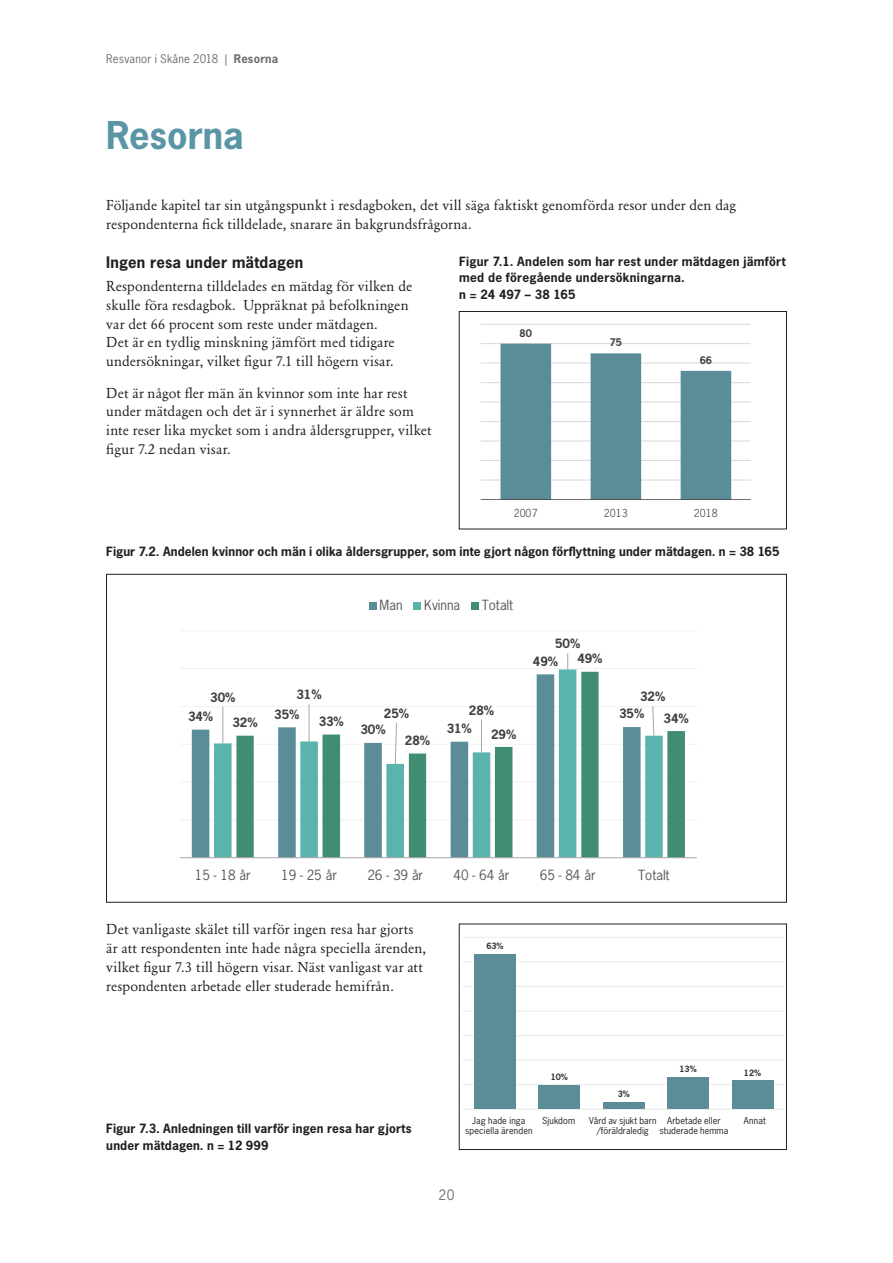
<style>
.page{position:relative;width:893px;height:1263px;background:#fff}
.page>*{position:absolute;margin:0;border:0;box-sizing:border-box;transform-origin:0 0}
.Rubrik_1{font:700 36px "News Gothic Std";color:#5995a5}
.Rubrik_3{font:700 15px "News Gothic Std";letter-spacing:.015em;color:#231f20}
.Brödtext{font:14.25px/18.8px "Garamond Berth BQ";letter-spacing:.01em;color:#231f20}
.t1{font:13.5px "News Gothic Std";color:#6c6d70}
.t2{font:13.2px "News Gothic Std";letter-spacing:-.005em;color:#595959}
.t3{font:700 12.15px "News Gothic Std";letter-spacing:-.005em;color:#404040}
.Diagramrubrik{font:700 12px/16.5px "News Gothic Std";letter-spacing:.015em;color:#231f20}
.Diagramrubrik-2{font:700 12px "News Gothic Std";letter-spacing:-.005em;color:#231f20}
.t4{font:11.25px "News Gothic Std";letter-spacing:.02em;color:#6c6d70}
.t5{font:10.35px "News Gothic Std";letter-spacing:-.01em;color:#595959}
.t6{font:700 9.9px "News Gothic Std";color:#404040}
.Diagramrubrik-3{font:9px/10.5px "News Gothic Std";letter-spacing:.01em;color:#231f20;text-align:center}
.t7{font:700 8.25px "News Gothic Std";color:rgb(0 0 0/.8)}
.t8{font:6.9px/8.7px "News Gothic Std";letter-spacing:-.005em;color:rgb(0 0 0/.8);text-align:center}
.s1{font-weight:700}
.s2{font-family:"Arial"}
</style>
<div class="page">
<hr style="left:481px;top:480px;width:270px;height:1px;background:#e9e9e9">
<hr style="left:481px;top:460px;width:270px;height:1px;background:#dadada">
<hr style="left:481px;top:441px;width:270px;height:1px;background:#e9e9e9">
<hr style="left:481px;top:421px;width:270px;height:1px;background:#ddd">
<hr style="left:481px;top:402px;width:270px;height:1px;background:#e9e9e9">
<hr style="left:481px;top:382px;width:270px;height:1px;background:#ddd">
<hr style="left:481px;top:363px;width:270px;height:1px;background:#e9e9e9">
<hr style="left:481px;top:343px;width:270px;height:1px;background:#000;opacity:.16">
<hr style="left:481px;top:324px;width:270px;height:1px;background:#e4e4e4">
<svg style="left:501px;top:344px;width:230px;height:155px"></svg>
<hr style="left:481px;top:499px;width:270px;height:1px;background:#000;opacity:.58">
<div style="left:459px;top:311px;width:328px;height:218px;border:1px solid #231f20"></div>
<hr style="left:463px;top:1084px;width:322px;height:1px;background:#ededed">
<hr style="left:463px;top:1060px;width:322px;height:1px;background:#f3f3f3">
<hr style="left:463px;top:1035px;width:322px;height:1px;background:#ededed">
<hr style="left:463px;top:1011px;width:322px;height:1px;background:#f6f6f6">
<hr style="left:463px;top:986px;width:322px;height:1px;background:#ececec">
<hr style="left:463px;top:961px;width:322px;height:1px;background:#f2f2f2">
<hr style="left:463px;top:937px;width:322px;height:1px;background:#efefef">
<div style="left:474px;top:954px;width:42px;height:155px;background:#5a8d97"></div>
<div style="left:539px;top:1085px;width:41px;height:24px;background:#5a8d97"></div>
<div style="left:603px;top:1102px;width:41px;height:7px;background:#5a8d97"></div>
<div style="left:667px;top:1077px;width:42px;height:32px;background:#5a8d97"></div>
<div style="left:732px;top:1081px;width:41px;height:28px;background:#5a8d97"></div>
<hr style="left:463px;top:1109px;width:322px;height:1px;background:#ededed">
<div style="left:459px;top:924px;width:328px;height:226px;border:1px solid #231f20"></div>
<hr style="left:180px;top:820px;width:517px;height:1px;background:#f2f2f2">
<hr style="left:180px;top:782px;width:517px;height:1px;background:#f2f2f2">
<hr style="left:180px;top:744px;width:517px;height:1px;background:#f2f2f2">
<hr style="left:180px;top:706px;width:517px;height:1px;background:#f2f2f2">
<hr style="left:180px;top:668px;width:517px;height:1px;background:#f2f2f2">
<hr style="left:180px;top:631px;width:517px;height:1px;background:#f2f2f2">
<div style="left:192px;top:729px;width:18px;height:128px;background:#5a8d97"></div>
<svg style="left:214px;top:669px;width:385px;height:188px"></svg>
<svg style="left:236px;top:672px;width:449px;height:185px"></svg>
<hr style="left:180px;top:857px;width:517px;height:1px;background:#a6a6a6">
<hr style="left:222px;top:706px;width:1px;height:37px;background:#a6a6a6">
<hr style="left:309px;top:704px;width:1px;height:37px;background:#a6a6a6">
<svg style="left:394px;top:722px;width:3px;height:43px"></svg>
<hr style="left:481px;top:719px;width:1px;height:33px;background:#a6a6a6">
<svg style="left:567px;top:653px;width:1px;height:16px"></svg>
<svg style="left:652px;top:705px;width:3px;height:31px"></svg>
<div style="left:369px;top:602px;width:7px;height:8px;background:#5a8d97"></div>
<div style="left:413px;top:602px;width:8px;height:8px;background:#5bb3ae"></div>
<div style="left:471px;top:602px;width:7px;height:8px;background:#408d72"></div>
<p class="t4" style="left:106px;top:52px;width:174px">Resvanor i Skåne 2018 | <span class="s1">Resorna</span></p>
<p class="Rubrik_1" style="left:106px;top:111px;width:139px">Resorna</p>
<p class="Brödtext" style="left:106px;top:196px;width:631px">Följande kapitel tar sin utgångspunkt i resdagboken, det vill säga faktiskt genomförda resor under den dag respondenterna fick tilldelade, snarare än bakgrundsfrågorna.</p>
<p class="Rubrik_3" style="left:106px;top:253px;width:199px">Ingen resa under mätdagen</p>
<p class="Brödtext" style="left:106px;top:277px;width:308px">Respondenterna tilldelades en mätdag för vilken de skulle föra resdagbok. Uppräknat på befolkningen var det 66 procent som reste under mätdagen.<br>Det är en tydlig minskning jämfört med tidigare undersökningar, vilket figur 7.1 till högern visar.</p>
<p class="Brödtext" style="left:106px;top:383px;width:327px">Det är något fler män än kvinnor som inte har rest under mätdagen och det är i synnerhet är äldre som inte reser lika mycket som i andra åldersgrupper, vilket figur 7.2 nedan visar.</p>
<p class="Diagramrubrik" style="left:459px;top:253px;width:328px">Figur 7.1. Andelen som har rest under mätdagen jämfört med de föregående undersökningarna.</p>
<p class="Diagramrubrik-2" style="left:459px;top:286px;width:118px">n = 24 497 – 38 165</p>
<p class="t6" style="left:520px;top:326px;width:14px">80</p>
<p class="t6" style="left:610px;top:336px;width:14px">75</p>
<p class="t6" style="left:700px;top:354px;width:14px">66</p>
<p class="t5" style="left:514px;top:507px;width:25px">2007</p>
<p class="t5" style="left:604px;top:507px;width:25px">2013</p>
<p class="t5" style="left:694px;top:507px;width:25px">2018</p>
<p class="Diagramrubrik" style="left:106px;top:543px;width:675px">Figur 7.2. Andelen kvinnor och män i olika åldersgrupper, som inte gjort någon förflyttning under mätdagen. n = 38 165</p>
<p class="t2" style="left:380px;top:597px;width:24px">Man</p>
<p class="t2" style="left:424px;top:597px;width:37px">Kvinna</p>
<p class="t2" style="left:482px;top:597px;width:33px">Totalt</p>
<p class="t3" style="left:555px;top:636px;width:27px">50%</p>
<p class="t3" style="left:533px;top:653px;width:27px">49%</p>
<p class="t3" style="left:577px;top:650px;width:27px">49%</p>
<p class="t3" style="left:210px;top:689px;width:27px">30%</p>
<p class="t3" style="left:296px;top:687px;width:27px">31%</p>
<p class="t3" style="left:640px;top:688px;width:27px">32%</p>
<p class="t3" style="left:188px;top:708px;width:27px">34%</p>
<p class="t3" style="left:274px;top:706px;width:27px">35%</p>
<p class="t3" style="left:232px;top:714px;width:27px">32%</p>
<p class="t3" style="left:319px;top:713px;width:27px">33%</p>
<p class="t3" style="left:384px;top:705px;width:27px">25%</p>
<p class="t3" style="left:469px;top:702px;width:27px">28%</p>
<p class="t3" style="left:360px;top:722px;width:27px">30%</p>
<p class="t3" style="left:447px;top:720px;width:27px">31%</p>
<p class="t3" style="left:405px;top:732px;width:27px">28%</p>
<p class="t3" style="left:491px;top:726px;width:27px">29%</p>
<p class="t3" style="left:619px;top:706px;width:27px">35%</p>
<p class="t3" style="left:664px;top:710px;width:27px">34%</p>
<p class="t2" style="left:195px;top:867px;width:57px">15 - 18 år</p>
<p class="t2" style="left:281px;top:867px;width:57px">19 - 25 år</p>
<p class="t2" style="left:367px;top:867px;width:57px">26 - 39 år</p>
<p class="t2" style="left:454px;top:867px;width:57px">40 - 64 år</p>
<p class="t2" style="left:540px;top:867px;width:57px">65 - 84 år</p>
<p class="t2" style="left:638px;top:867px;width:33px">Totalt</p>
<p class="Brödtext" style="left:106px;top:920px;width:321px">Det vanligaste skälet till varför ingen resa har gjorts är att respondenten inte hade några speciella ärenden, vilket figur 7.3 till högern visar. Näst vanligast var att respondenten arbetade eller studerade hemifrån.</p>
<p class="t7" style="left:486px;top:941px;width:19px">63%</p>
<p class="Diagramrubrik" style="left:106px;top:1120px;width:307px">Figur 7.3. Anledningen till varför ingen resa har gjorts under mätdagen. n = 12 999</p>
<p class="t7" style="left:551px;top:1072px;width:19px">10%</p>
<p class="t7" style="left:618px;top:1088px;width:14px">3%</p>
<p class="t7" style="left:679px;top:1064px;width:19px">13%</p>
<p class="t7" style="left:744px;top:1067px;width:19px">12%</p>
<p class="t8" style="left:470px;top:1114px;width:52px">Jag hade inga speciella ärenden</p>
<p class="t8" style="left:547px;top:1114px;width:26px">Sjukdom</p>
<p class="t8" style="left:598px;top:1114px;width:53px">Va<span class="s2">̊</span>rd av sjukt barn/fo<span class="s2">̈</span>ra<span class="s2">̈</span>ldraledig</p>
<p class="t8" style="left:662px;top:1114px;width:53px">Arbetade eller studerade hemma</p>
<p class="t8" style="left:744px;top:1114px;width:18px">Annat</p>
<p class="Diagramrubrik-3" style="left:465px;top:1115px;width:69px">Jag hade inga speciella ärenden</p>
<p class="Diagramrubrik-3" style="left:589px;top:1115px;width:69px">Vård av sjukt barn /föräldraledig</p>
<p class="Diagramrubrik-3" style="left:659px;top:1115px;width:70px">Arbetade eller studerade hemma</p>
<p class="Diagramrubrik-3" style="left:542px;top:1115px;width:35px">Sjukdom</p>
<p class="Diagramrubrik-3" style="left:744px;top:1115px;width:23px">Annat</p>
<p class="t1" style="left:438px;top:1186px;width:17px">20</p>
</div>
